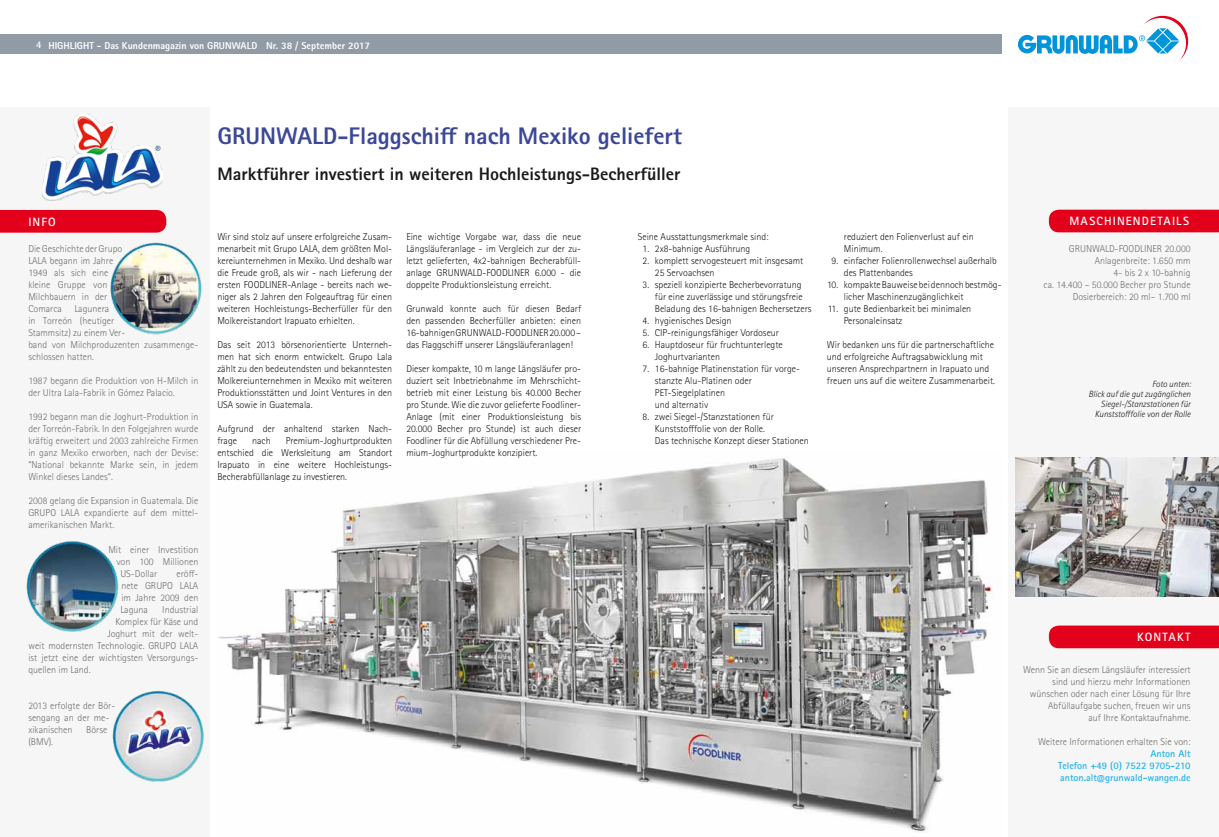
<style>
.page{position:relative;width:1219px;height:837px;background:#fff}
.page>*{position:absolute;margin:0;border:0;box-sizing:border-box;transform-origin:0 0}
.t1{font:800 24px "Rotis Sans Serif Pro";color:#3c4798}
.t2{font:800 18px "Rotis Sans Serif Pro";color:#1a1a18}
.t3{font:700 12px "Rotis Sans Serif Pro";letter-spacing:.095em;color:#fff}
.t4{font:300 10px/12px "Rotis Sans Serif Pro";color:#1a1a18}
.t5{font:300 10px/12px "Rotis Sans Serif Pro";color:#6f6f6e}
.t6{font:700 10px/12px "Rotis Sans Serif Pro";color:#24b3e8;text-align:justify}
.t7{font:800 10px "Rotis Sans Serif Pro";color:#fff}
.t8{font:700 10px "Rotis Sans Serif Pro";color:#fff}
.t9{font:italic 300 9px/10px "Rotis Sans Serif Pro";color:#1a1a18;text-align:right}
</style>
<div class="page">
<svg style="left:1018px;top:15px;width:171px;height:45px"></svg>
<div style="left:0;top:34px;width:1002px;height:20px;background:#909ba5"></div>
<div style="left:0;top:108px;width:210px;height:728px;background:#f6f6f6"></div>
<div style="left:1009px;top:108px;width:210px;height:728px;background:#f6f6f6"></div>
<div style="left:1049px;top:209px;width:170px;height:23px;background:#e3001b"></div>
<div style="left:0;top:210px;width:166px;height:22px;background:#e3001b"></div>
<img style="left:43px;top:113px;width:119px;height:87px">
<div style="left:1049px;top:625px;width:170px;height:23px;background:#e3001b"></div>
<img style="left:218px;top:458px;width:776px;height:374px">
<img style="left:1016px;top:457px;width:203px;height:139px">
<img style="left:110px;top:242px;width:92px;height:93px">
<img style="left:26px;top:541px;width:93px;height:91px">
<img style="left:108px;top:685px;width:99px;height:100px;border-radius:50px">
<p class="t7" style="left:48px;top:39px;width:323px">HIGHLIGHT - Das Kundenmagazin von GRUNWALD Nr. 38 / September 2017</p>
<p class="t8" style="left:36px;top:38px;width:7px">4</p>
<p class="t3" style="left:28px;top:214px;width:29px">INFO</p>
<p class="t5" style="left:28px;top:243px;width:96px">Die Geschichte der Grupo<br>LALA begann im Jahre<br>1949 als sich eine kleine Gruppe von<br>Milchbauern in der<br>Comarca</p>
<p class="t5" style="left:28px;top:303px;width:172px;text-indent:46px">Lagunera<br>in Torreón (heutiger<br>Stammsitz) zu einem Ver-<br>band von Milchproduzenten zusammenge&shy;schlossen hatten.</p>
<p class="t5" style="left:28px;top:375px;width:171px">1987 begann die Produktion von H-Milch in der Ultra Lala-Fabrik in Gómez Palacio.</p>
<p class="t5" style="left:28px;top:411px;width:172px;text-align:justify">1992 begann man die Joghurt-Produktion in der Torreón-Fabrik. In den Folgejahren wurde kräftig erweitert und 2003 zahlreiche Firmen in ganz Mexiko erworben, nach der Devise: “National bekannte Marke sein, in jedem Winkel dieses Landes“.</p>
<p class="t5" style="left:28px;top:495px;width:172px;text-align:justify">2008 gelang die Expansion in Guatemala. Die GRUPO LALA expandierte auf dem mittel&shy;amerikanischen Markt.</p>
<p class="t5" style="left:108px;top:543px;width:92px">Mit einer Investition</p>
<p class="t5" style="left:116px;top:555px;width:84px">von 100 Millionen</p>
<p class="t5" style="left:120px;top:567px;width:39px">US-Dollar</p>
<p class="t5" style="left:120px;top:567px;width:80px;text-align:justify;text-indent:56px">eröff&shy;nete GRUPO LALA im Jahre 2009 den Laguna</p>
<p class="t5" style="left:162px;top:603px;width:38px">Industrial</p>
<p class="t5" style="left:115px;top:615px;width:85px">Komplex für Käse und</p>
<p class="t5" style="left:107px;top:627px;width:93px">Joghurt mit der welt-</p>
<p class="t5" style="left:28px;top:639px;width:172px">weit modernsten Technologie. GRUPO LALA</p>
<p class="t5" style="left:28px;top:651px;width:172px">ist jetzt eine der wichtigsten Versorgungs-</p>
<p class="t5" style="left:28px;top:663px;width:64px">quellen im Land.</p>
<p class="t5" style="left:28px;top:699px;width:89px">2013 erfolgte der Bör&shy;sengang an der me&shy;xikanischen</p>
<p class="t5" style="left:86px;top:723px;width:23px">Börse</p>
<p class="t5" style="left:28px;top:735px;width:26px">(BMV).</p>
<h1 class="t1" style="left:217px;top:121px;width:466px">GRUNWALD-Flaggschiff nach Mexiko geliefert</h1>
<h2 class="t2" style="left:217px;top:162px;width:464px">Marktführer investiert in weiteren Hochleistungs-Becherfüller</h2>
<p class="t4" style="left:217px;top:231px;width:176px;text-align:justify">Wir sind stolz auf unsere erfolgreiche Zusam&shy;menarbeit mit Grupo LALA, dem größten Mol&shy;kereiunternehmen in Mexiko. Und deshalb war die Freude groß, als wir - nach Lieferung der ersten FOODLINER-Anlage - bereits nach we&shy;niger als 2 Jahren den Folgeauftrag für einen weiteren Hochleistungs-Becherfüller für den Molkereistandort Irapuato erhielten.</p>
<p class="t4" style="left:217px;top:339px;width:176px;text-align:justify">Das seit 2013 börsenorientierte Unterneh&shy;men hat sich enorm entwickelt. Grupo Lala zählt zu den bedeutendsten und bekanntesten Molkereiunternehmen in Mexiko mit weiteren Produktionsstätten und Joint Ventures in den USA sowie in Guatemala.</p>
<p class="t4" style="left:217px;top:423px;width:176px">Aufgrund der anhaltend starken Nach&shy;frage</p>
<p class="t4" style="left:217px;top:435px;width:176px;text-align:justify;text-indent:68px">Premium-Joghurtprodukten entschied die Werksleitung am Standort Irapuato in eine weitere Hochleistungs-Becherabfüllanlage zu investieren.</p>
<p class="t4" style="left:252px;top:435px;width:20px">nach</p>
<p class="t4" style="left:406px;top:230px;width:176px;text-align:justify">Eine wichtige Vorgabe war, dass die neue Längsläuferanlage - im Vergleich zur der zu&shy;letzt gelieferten, 4x2-bahnigen Becherabfüll&shy;anlage GRUNWALD-FOODLINER 6.000 - die doppelte Produktionsleistung erreicht.</p>
<p class="t4" style="left:406px;top:302px;width:176px;text-align:justify">Grunwald konnte auch für diesen Bedarf den passenden Becherfüller anbieten: einen 16-bahnigen GRUNWALD-FOODLINER 20.000 – das Flaggschiff unserer Längsläuferanlagen!</p>
<p class="t4" style="left:406px;top:363px;width:176px;text-align:justify">Dieser kompakte, 10 m lange Längsläufer pro&shy;duziert seit Inbetriebnahme im Mehrschicht&shy;betrieb mit einer Leistung bis 40.000 Becher pro Stunde. Wie die zuvor gelieferte Foodliner-Anlage (mit einer Produktionsleistung bis 20.000 Becher pro Stunde) ist auch dieser Foodliner für die Abfüllung verschiedener Pre&shy;mium-Joghurtprodukte konzipiert.</p>
<p class="t4" style="left:638px;top:231px;width:132px">Seine Ausstattungsmerkmale sind:</p>
<p class="t4" style="left:642px;top:243px;width:109px">1. 2x8-bahnige Ausführung</p>
<p class="t4" style="left:655px;top:255px;width:150px;text-indent:-12px">2. komplett servogesteuert mit insgesamt<br>25 Servoachsen</p>
<p class="t4" style="left:655px;top:279px;width:158px;text-indent:-12px">3. speziell konzipierte Becherbevorratung für eine zuverlässige und störungsfreie<br>Beladung des 16-bahnigen Bechersetzers</p>
<p class="t4" style="left:642px;top:315px;width:90px">4. hygienisches Design</p>
<p class="t4" style="left:642px;top:327px;width:138px">5. CIP-reinigungsfähiger Vordoseur</p>
<p class="t4" style="left:655px;top:339px;width:129px;text-indent:-12px">6. Hauptdoseur für fruchtunterlegte<br>Joghurtvarianten</p>
<p class="t4" style="left:655px;top:363px;width:146px;text-indent:-12px">7. 16-bahnige Platinenstation für vorge&shy;stanzte Alu-Platinen oder<br>PET-Siegelplatinen<br>und alternativ</p>
<p class="t4" style="left:655px;top:411px;width:156px;text-indent:-12px">8. zwei Siegel-/Stanzstationen für<br>Kunststofffolie von der Rolle.<br>Das technische Konzept dieser Stationen</p>
<p class="t4" style="left:844px;top:230px;width:131px">reduziert den Folienverlust auf ein<br>Minimum.</p>
<p class="t4" style="left:844px;top:254px;width:154px;text-indent:-12px">9. einfacher Folienrollenwechsel außerhalb des Plattenbandes</p>
<p class="t4" style="left:844px;top:278px;width:159px;text-indent:-17px">10. kompakte Bauweise bei dennoch bestmög&shy;licher Maschinenzugänglichkeit</p>
<p class="t4" style="left:844px;top:302px;width:129px;text-indent:-16px">11. gute Bedienbarkeit bei minimalen<br>Personaleinsatz</p>
<p class="t4" style="left:827px;top:339px;width:170px">Wir bedanken uns für die partnerschaftliche und erfolgreiche Auftragsabwicklung mit unseren Ansprechpartnern in Irapuato und freuen uns auf die weitere Zusammenarbeit.</p>
<p class="t3" style="left:1069px;top:213px;width:121px">MASCHINENDETAILS</p>
<p class="t5" style="left:1044px;top:243px;width:148px;text-align:right">GRUNWALD-FOODLINER 20.000<br>Anlagenbreite: 1.650 mm<br>4- bis 2 x 10-bahnig<br>ca. 14.400 – 50.000 Becher pro Stunde<br>Dosierbereich: 20 ml– 1.700 ml</p>
<p class="t9" style="left:1089px;top:379px;width:104px">Foto unten:<br>Blick auf die gut zugänglichen<br>Siegel-/Stanzstationen für<br>Kunststofffolie von der Rolle</p>
<p class="t3" style="left:1137px;top:629px;width:55px">KONTAKT</p>
<p class="t5" style="left:1023px;top:663px;width:169px;text-align:right">Wenn Sie an diesem Längsläufer interessiert sind und hierzu mehr Informationen wünschen oder nach einer Lösung für Ihre Abfüllaufgabe suchen, freuen wir uns<br>auf Ihre Kontaktaufnahme.</p>
<p class="t5" style="left:1038px;top:735px;width:154px">Weitere Informationen erhalten Sie von:</p>
<p class="t6" style="left:1058px;top:747px;width:134px;text-indent:92px">Anton Alt Telefon +49 (0) 7522 9705-210 anton.alt@grunwald-wangen.de</p>
</div>
